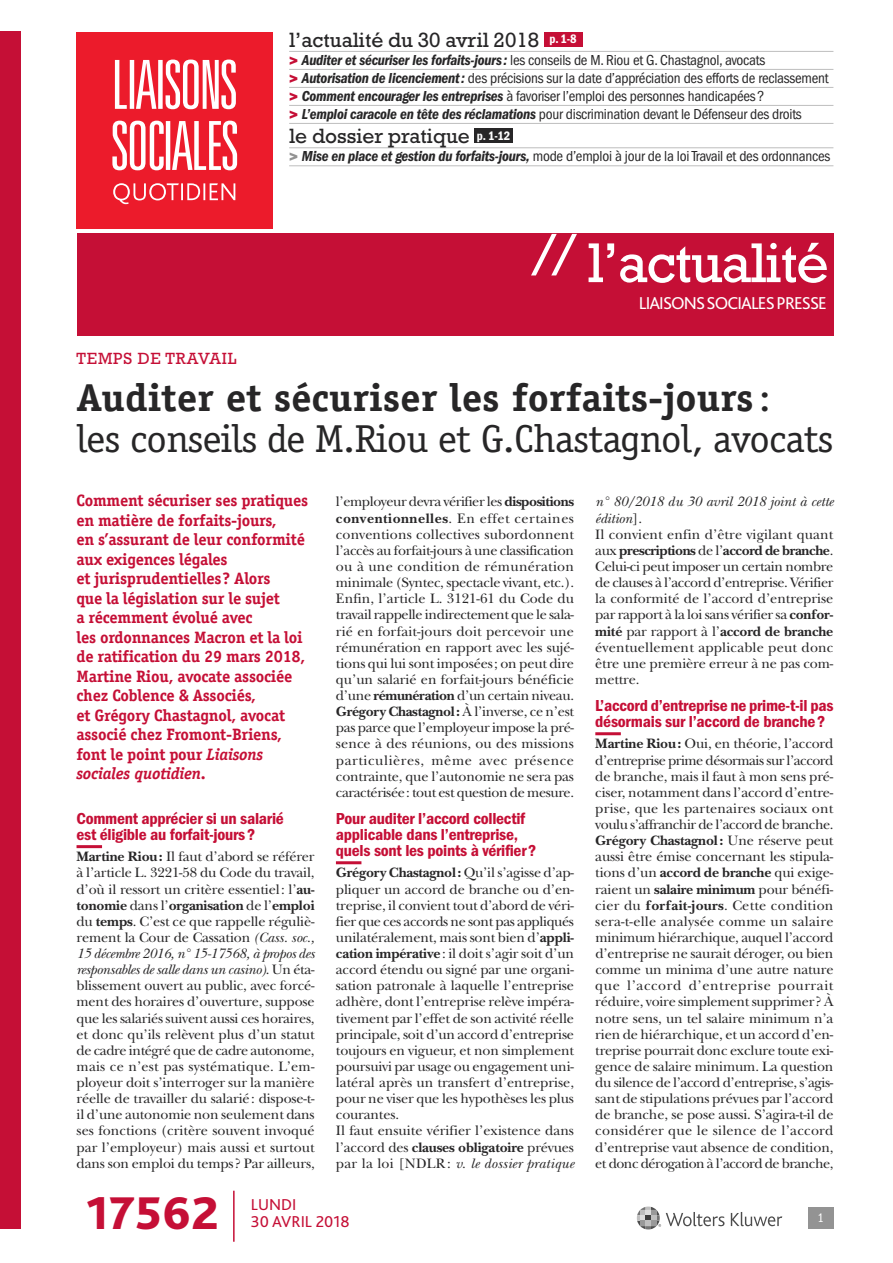
<style>
.page{position:relative;width:893px;height:1263px;background:#fff}
.page>*{position:absolute;margin:0;border:0;box-sizing:border-box;transform-origin:0 0}
.t1{font:57px "Rockwell Std";letter-spacing:-.025em;color:#fff}
.t2{font:800 48px "Bliss 2";letter-spacing:.02em;color:#c50f36}
.t3{font:39px/40.5px "Officina Serif Std";letter-spacing:-.02em;color:#272627;scale:1.05 1}
.t4{font:21px "Rockwell Std";color:#272627}
.t5{font:18px "Bliss 2";letter-spacing:-.05em;color:#fff}
.t6{font:700 16.5px/19.5px "Officina Serif Std";letter-spacing:-.015em;color:#c50f36}
.t7{font:16.5px/16.2px "ITC Franklin Gothic Std Dm Cd";letter-spacing:-.015em;color:#c50f36;scale:1.05 1}
.t8{font:16.5px/16.5px "Bliss 2";color:#c50f36}
.t9{font:16.5px "Rockwell Std";letter-spacing:.05em;color:#c50f36}
.t10{font:condensed 15px/18px "ITC Franklin Gothic Std";letter-spacing:-.015em;color:#272627}
.t11{font:14.25px/16.2px "New Baskerville Std";letter-spacing:-.01em;color:#272627;text-align:justify}
.t12{font:12.75px "ITC Franklin Gothic Std Dm Cd";color:#fff}
.t13{font:condensed 12.75px "ITC Franklin Gothic Std";color:#fff}
.s1{font-family:"ITC Franklin Gothic Std Hvy";font-stretch:normal;color:#c50f36}
.s2{font-family:"ITC Franklin Gothic Std Dm Cd It";font-stretch:normal}
.s3{font-family:"ITC Franklin Gothic Std Hvy";font-stretch:normal;color:#939393}
.s4{font-size:60px}
.s5{font-weight:700}
.s6{font-style:italic}
</style>
<div class="page">
<hr style="left:77px;top:845px;width:25px;height:3px;background:#c50f36">
<hr style="left:336px;top:861px;width:25px;height:3px;background:#c50f36">
<hr style="left:595px;top:732px;width:26px;height:3px;background:#c50f36">
<div style="left:77px;top:234px;width:756px;height:102px;background:#c50f36"></div>
<div style="left:77px;top:32px;width:196px;height:196px;background:#ec1b2b"></div>
<svg style="left:112px;top:60px;width:125px;height:144px"></svg>
<hr style="left:289px;top:51px;width:544px;height:1px;background:#bebebe">
<hr style="left:289px;top:69px;width:544px;height:1px;background:#bebebe">
<hr style="left:289px;top:87px;width:544px;height:1px;background:#bebebe">
<hr style="left:289px;top:105px;width:544px;height:1px;background:#bebebe">
<hr style="left:289px;top:123px;width:544px;height:1px;background:#bebebe">
<hr style="left:289px;top:147px;width:544px;height:1px;background:#bebebe">
<hr style="left:289px;top:165px;width:544px;height:1px;background:#bebebe">
<div style="left:544px;top:32px;width:38px;height:15px;background:#c50f36"></div>
<div style="left:475px;top:128px;width:38px;height:15px;background:#272627"></div>
<div style="left:808px;top:1208px;width:25px;height:21px;background:#939393"></div>
<svg style="left:731px;top:1212px;width:51px;height:14px"></svg>
<svg style="left:637px;top:1206px;width:87px;height:23px"></svg>
<hr style="left:233px;top:1191px;width:2px;height:51px;background:#c50f36">
<div style="left:0;top:32px;width:21px;height:1197px;background:#c50f36"></div>
<h3 class="t4" style="left:289px;top:33px;width:252px">l’actualité du 30 avril 2018</h3>
<p class="t10" style="left:289px;top:52px;width:541px"><span class="s1">&gt;</span> <span class="s2">Auditer et sécuriser les forfaits-jours:</span> les conseils de M. Riou et G. Chastagnol, avocats<br><span class="s1">&gt;</span> <span class="s2">Autorisation de licenciement:</span> des précisions sur la date d’appréciation des efforts de reclassement <span class="s1">&gt;</span> <span class="s2">Comment encourager les entreprises</span> à favoriser l’emploi des personnes handicapées?<br><span class="s1">&gt;</span> <span class="s2">L’emploi caracole en tête des réclamations</span> pour discrimination devant le Défenseur des droits</p>
<h3 class="t4" style="left:289px;top:129px;width:182px">le dossier pratique</h3>
<p class="t10" style="left:289px;top:148px;width:543px"><span class="s3">&gt;</span> <span class="s2">Mise en place et gestion du forfaits-jours,</span> mode d’emploi à jour de la loi Travail et des ordonnances</p>
<p class="t12" style="left:549px;top:35px;width:29px">p. 1-8</p>
<p class="t12" style="left:477px;top:131px;width:35px">p. 1-12</p>
<h1 class="t1" style="left:531px;top:243px;width:300px"><span class="s4">//</span> l’actualité</h1>
<p class="t5" style="left:639px;top:296px;width:190px">LIAISONSSOCIALESPRESSE</p>
<p class="t9" style="left:77px;top:353px;width:161px">TEMPS DE TRAVAIL</p>
<h3 class="t3" style="left:77px;top:377px;width:722px"><span class="s5">Auditer et sécuriser les forfaits-jours</span> :<br>les conseils de M.Riou et G.Chastagnol, avocats</h3>
<p class="t6" style="left:76px;top:492px;width:233px">Comment sécuriser ses pratiques en matière de forfaits-jours,<br>en s’assurant de leur conformité aux exigences légales<br>et jurisprudentielles? Alors<br>que la législation sur le sujet<br>a récemment évolué avec<br>les ordonnances Macron et la loi de ratification du 29 mars 2018,<br>Martine Riou, avocate associée chez Coblence &amp; Associés,<br>et Grégory Chastagnol, avocat associé chez Fromont-Briens, font le point pour <span class="s6">Liaisons sociales quotidien</span>.</p>
<p class="t7" style="left:77px;top:812px;width:199px">Comment apprécier si un salarié est éligible au forfait-jours?</p>
<p class="t11" style="left:77px;top:850px;width:240px"><span class="s5">Martine Riou:</span> Il faut d’abord se référer à l’article L. 3221-58 du Code du travail, d’où il ressort un critère essentiel: l’<span class="s5">au&shy;tonomie</span> dans l’<span class="s5">organisation</span> de l’<span class="s5">emploi </span>du <span class="s5">temps</span>. C’est ce que rappelle réguliè&shy;rement la Cour de Cassation <span class="s6">(Cass. soc., 15 décembre 2016, n° 15-17568, à propos des responsables de salle dans un casino)</span>. Un éta&shy;blissement ouvert au public, avec forcé&shy;ment des horaires d’ouverture, suppose que les salariés suivent aussi ces horaires, et donc qu’ils relèvent plus d’un statut de cadre intégré que de cadre autonome, mais ce n’est pas systématique. L’em&shy;ployeur doit s’interroger sur la manière réelle de travailler du salarié: dispose-t&shy;il d’une autonomie non seulement dans ses fonctions (critère souvent invoqué par l’employeur) mais aussi et surtout dans son emploi du temps ? Par ailleurs,</p>
<p class="t11" style="left:336px;top:495px;width:240px">l’employeur devra vérifier les <span class="s5">dispositions conventionnelles</span>. En effet certaines conventions collectives subordonnent l’accès au forfait-jours à une classification ou à une condition de rémunération minimale (Syntec, spectacle vivant, etc.).<br>Enfin, l’article L. 3121-61 du Code du travail rappelle indirectement que le sala&shy;rié en forfait-jours doit percevoir une rémunération en rapport avec les sujé&shy;tions qui lui sont imposées; on peut dire qu’un salarié en forfait-jours bénéficie d’une <span class="s5">rémunération</span> d’un certain niveau.<br><span class="s5">Grégory Chastagnol:</span> À l’inverse, ce n’est pas parce que l’employeur impose la pré&shy;sence à des réunions, ou des missions particulières, même avec présence contrainte, que l’autonomie ne sera pas caractérisée: tout est question de mesure.</p>
<p class="t7" style="left:336px;top:812px;width:193px">Pour auditer l’accord collectif applicable dans l’entreprise, quels sont les points à vérifier?</p>
<p class="t11" style="left:336px;top:866px;width:240px;text-align:left"><span class="s5">Grégory Chastagnol:</span> Qu’il s’agisse d’ap&shy;pliquer un accord de branche ou d’en&shy;treprise, il convient tout d’abord de véri&shy;fier que ces accords ne sont pas appliqués unilatéralement, mais sont bien d’<span class="s5">appli&shy;cation impérative</span>: il doit s’agir soit d’un accord étendu ou signé par une organi&shy;sation patronale à laquelle l’entreprise adhère, dont l’entreprise relève impéra&shy;tivement par l’effet de son activité réelle principale, soit d’un accord d’entreprise toujours en vigueur, et non simplement poursuivi par usage ou engagement uni&shy;latéral après un transfert d’entreprise, pour ne viser que les hypothèses les plus courantes.<br>Il faut ensuite vérifier l’existence dans l’accord des <span class="s5">clauses obligatoire</span> prévues par la loi [NDLR: <span class="s6">v. le dossier pratique</span></p>
<h2 class="t2" style="left:86px;top:1195px;width:134px">17562</h2>
<p class="t8" style="left:251px;top:1198px;width:100px">LUNDI<br>30 AVRIL 2018</p>
<p class="t11" style="left:595px;top:495px;width:240px;text-align:left"><span class="s6">n° 80/2018 du 30 avril 2018 joint à cette édition</span>].<br>Il convient enfin d’être vigilant quant aux <span class="s5">prescriptions</span> de l’<span class="s5">accord de branche</span>.<br>Celui-ci peut imposer un certain nombre de clauses à l’accord d’entreprise. Vérifier la conformité de l’accord d’entreprise par rapport à la loi sans vérifier sa <span class="s5">confor&shy;mité</span> par rapport à l’<span class="s5">accord de branche </span>éventuellement applicable peut donc être une première erreur à ne pas com&shy;mettre.</p>
<p class="t7" style="left:595px;top:699px;width:228px">L’accord d’entreprise ne prime-t-il pas désormais sur l’accord de branche?</p>
<p class="t11" style="left:595px;top:737px;width:240px"><span class="s5">Martine Riou:</span> Oui, en théorie, l’accord d’entreprise prime désormais sur l’accord de branche, mais il faut à mon sens pré&shy;ciser, notamment dans l’accord d’entre&shy;prise, que les partenaires sociaux ont voulu s’affranchir de l’accord de branche.<br><span class="s5">Grégory Chastagnol:</span> Une réserve peut aussi être émise concernant les stipula&shy;tions d’un <span class="s5">accord de branche</span> qui exige&shy;raient un <span class="s5">salaire minimum</span> pour bénéfi&shy;cier du <span class="s5">forfait-jours</span>. Cette condition sera-t-elle analysée comme un salaire minimum hiérarchique, auquel l’accord d’entreprise ne saurait déroger, ou bien comme un minima d’une autre nature que l’accord d’entreprise pourrait réduire, voire simplement supprimer? À notre sens, un tel salaire minimum n’a rien de hiérarchique, et un accord d’en&shy;treprise pourrait donc exclure toute exi&shy;gence de salaire minimum. La question du silence de l’accord d’entreprise, s’agis&shy;sant de stipulations prévues par l’accord de branche, se pose aussi. S’agira-t-il de considérer que le silence de l’accord d’entreprise vaut absence de condition, et donc dérogation à l’accord de branche,</p>
<p class="t13" style="left:817px;top:1213px;width:8px">1</p>
</div>
